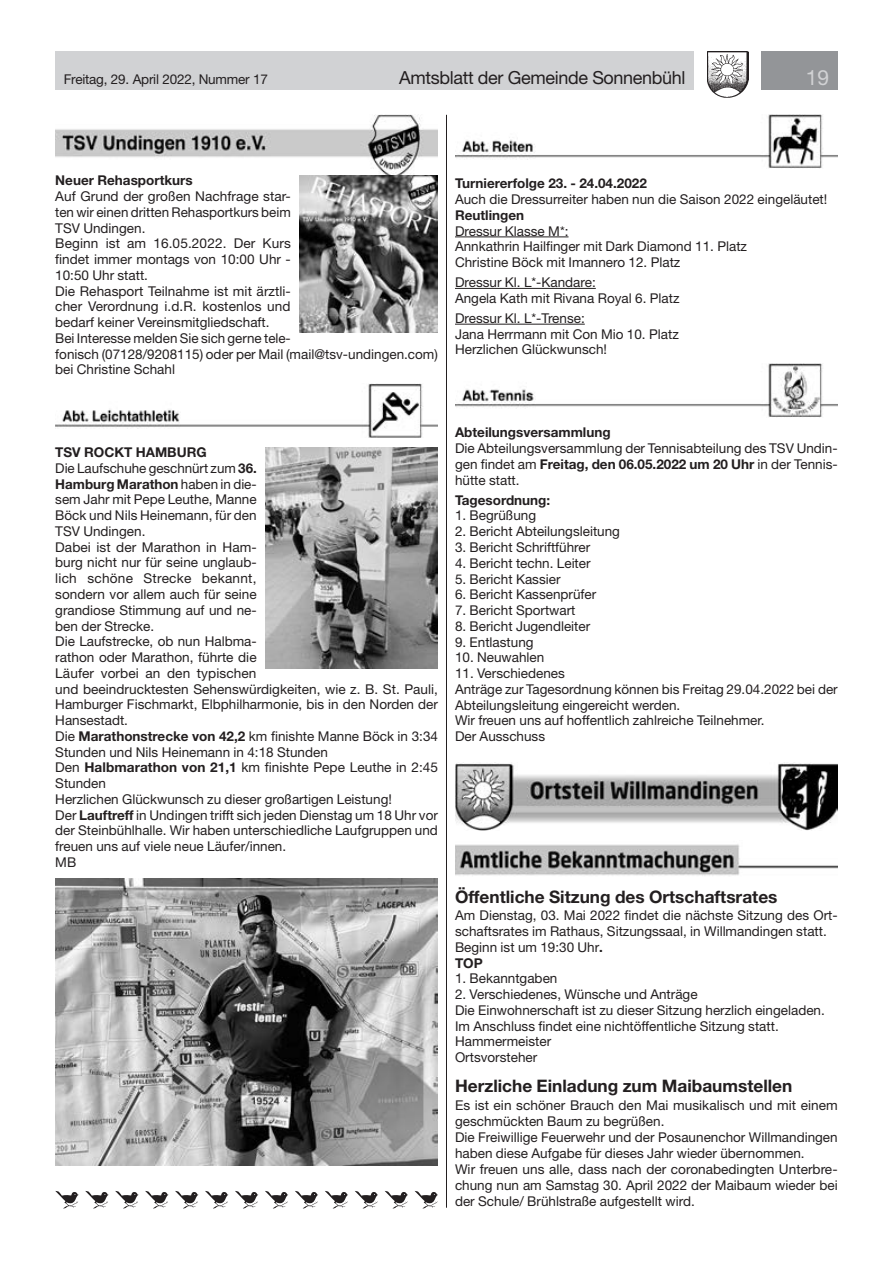
<style>
.page{position:relative;width:893px;height:1263px;background:#fff}
.page>*{position:absolute;margin:0;border:0;box-sizing:border-box;transform-origin:0 0}
.t1{font:21px "Helvetica Neue LT Std";color:#d1d2d4}
.t2{font:18px "Helvetica Neue LT Std";letter-spacing:-.02em;color:#231f20}
.t3{font:700 17.25px "Helvetica Neue LT Std";color:#231f20}
.t4{font:13.5px/15.8px "Helvetica Neue LT Std";color:#231f20}
.t5{font:700 13.5px "Helvetica Neue LT Std";color:#231f20}
.s1{font-weight:700}
</style>
<div class="page">
<div style="left:55px;top:51px;width:639px;height:38px;background:#d1d2d4"></div>
<div style="left:761px;top:51px;width:77px;height:38px;background:#939598"></div>
<img style="left:707px;top:51px;width:41px;height:47px">
<img style="left:55px;top:115px;width:383px;height:61px">
<img style="left:55px;top:384px;width:383px;height:53px">
<img style="left:55px;top:878px;width:383px;height:287px">
<img style="left:299px;top:176px;width:139px;height:156px">
<img style="left:265px;top:448px;width:173px;height:220px">
<hr style="left:455px;top:237px;width:113px;height:1px;background:#231f20">
<hr style="left:455px;top:288px;width:141px;height:1px;background:#231f20">
<hr style="left:455px;top:324px;width:130px;height:1px;background:#231f20">
<img style="left:455px;top:115px;width:383px;height:53px">
<img style="left:455px;top:364px;width:383px;height:53px">
<img style="left:455px;top:762px;width:383px;height:69px">
<img style="left:455px;top:844px;width:383px;height:32px">
<hr style="left:446px;top:115px;width:1px;height:1093px;background:#231f20">
<svg style="left:115px;top:1191px;width:24px;height:17px"></svg>
<svg style="left:85px;top:1191px;width:24px;height:17px"></svg>
<svg style="left:55px;top:1191px;width:24px;height:17px"></svg>
<svg style="left:205px;top:1191px;width:23px;height:17px"></svg>
<svg style="left:175px;top:1191px;width:23px;height:17px"></svg>
<svg style="left:145px;top:1191px;width:23px;height:17px"></svg>
<svg style="left:295px;top:1191px;width:23px;height:17px"></svg>
<svg style="left:265px;top:1191px;width:23px;height:17px"></svg>
<svg style="left:235px;top:1191px;width:23px;height:17px"></svg>
<svg style="left:385px;top:1191px;width:23px;height:17px"></svg>
<svg style="left:355px;top:1191px;width:23px;height:17px"></svg>
<svg style="left:325px;top:1191px;width:23px;height:17px"></svg>
<svg style="left:415px;top:1191px;width:23px;height:17px"></svg>
<p class="t4" style="left:64px;top:71px;width:206px">Freitag, 29. April 2022, Nummer 17</p>
<h2 class="t2" style="left:399px;top:67px;width:288px">Amtsblatt der Gemeinde Sonnenbühl</h2>
<h1 class="t1" style="left:806px;top:65px;width:25px">19</h1>
<p class="t5" style="left:55px;top:172px;width:139px">Neuer Rehasportkurs</p>
<p class="t4" style="left:55px;top:188px;width:384px">Auf Grund der großen Nachfrage star-<br>ten wir einen dritten Rehasportkurs beim<br>TSV Undingen.<br>Beginn ist am 16.05.2022. Der Kurs<br>findet immer montags von 10:00 Uhr -<br>10:50 Uhr statt.<br>Die Rehasport Teilnahme ist mit ärztli-<br>cher Verordnung i.d.R. kostenlos und<br>bedarf keiner Vereinsmitgliedschaft.<br>Bei Interesse melden Sie sich gerne tele-<br>fonisch (07128/9208115) oder per Mail (mail@tsv-undingen.com) bei Christine Schahl</p>
<p class="t5" style="left:455px;top:175px;width:193px">Turniererfolge 23. - 24.04.2022</p>
<p class="t4" style="left:455px;top:191px;width:374px">Auch die Dressurreiter haben nun die Saison 2022 eingeläutet!</p>
<p class="t5" style="left:455px;top:207px;width:71px">Reutlingen</p>
<p class="t4" style="left:455px;top:223px;width:294px">Dressur Klasse M*:<br>Annkathrin Hailfinger mit Dark Diamond 11. Platz<br>Christine Böck mit Imannero 12. Platz</p>
<p class="t4" style="left:455px;top:274px;width:226px">Dressur Kl. L*-Kandare:<br>Angela Kath mit Rivana Royal 6. Platz</p>
<p class="t4" style="left:455px;top:310px;width:225px">Dressur Kl. L*-Trense:<br>Jana Herrmann mit Con Mio 10. Platz<br>Herzlichen Glückwunsch!</p>
<p class="t4" style="left:55px;top:444px;width:384px"><span class="s1">TSV ROCKT HAMBURG<br></span>Die Laufschuhe geschnürt zum <span class="s1">36.<br>Hamburg Marathon</span> haben in die-<br>sem Jahr mit Pepe Leuthe, Manne<br>Böck und Nils Heinemann, für den<br>TSV Undingen.<br>Dabei ist der Marathon in Ham-<br>burg nicht nur für seine unglaub-<br>lich schöne Strecke bekannt,<br>sondern vor allem auch für seine<br>grandiose Stimmung auf und ne-<br>ben der Strecke.<br>Die Laufstrecke, ob nun Halbma-<br>rathon oder Marathon, führte die<br>Läufer vorbei an den typischen<br>und beeindrucktesten Sehenswürdigkeiten, wie z. B. St. Pauli, Hamburger Fischmarkt, Elbphilharmonie, bis in den Norden der Hansestadt.<br>Die <span class="s1">Marathonstrecke von 42,2</span> km finishte Manne Böck in 3:34<br>Stunden und Nils Heinemann in 4:18 Stunden<br>Den <span class="s1">Halbmarathon von 21,1</span> km finishte Pepe Leuthe in 2:45<br>Stunden<br>Herzlichen Glückwunsch zu dieser großartigen Leistung!<br>Der <span class="s1">Lauftreff</span> in Undingen trifft sich jeden Dienstag um 18 Uhr vor der Steinbühlhalle. Wir haben unterschiedliche Laufgruppen und freuen uns auf viele neue Läufer/innen.<br>MB</p>
<p class="t5" style="left:455px;top:424px;width:157px">Abteilungsversammlung</p>
<p class="t4" style="left:455px;top:440px;width:384px;text-align:justify">Die Abteilungsversammlung der Tennisabteilung des TSV Undin&shy;gen findet am <span class="s1">Freitag, den 06.05.2022 um 20 Uhr</span> in der Tennis&shy;hütte statt.</p>
<p class="t5" style="left:455px;top:491px;width:97px">Tagesordnung:</p>
<p class="t4" style="left:455px;top:508px;width:83px">1. Begrüßung</p>
<p class="t4" style="left:455px;top:523px;width:167px">2. Bericht Abteilungsleitung</p>
<p class="t4" style="left:455px;top:539px;width:137px">3. Bericht Schriftführer</p>
<p class="t4" style="left:455px;top:555px;width:137px">4. Bericht techn. Leiter</p>
<p class="t4" style="left:455px;top:571px;width:107px">5. Bericht Kassier</p>
<p class="t4" style="left:455px;top:586px;width:143px">6. Bericht Kassenprüfer</p>
<p class="t4" style="left:455px;top:602px;width:122px">7. Bericht Sportwart</p>
<p class="t4" style="left:455px;top:618px;width:137px">8. Bericht Jugendleiter</p>
<p class="t4" style="left:455px;top:634px;width:80px">9. Entlastung</p>
<p class="t4" style="left:455px;top:649px;width:91px">10. Neuwahlen</p>
<p class="t4" style="left:455px;top:665px;width:384px">11. Verschiedenes<br>Anträge zur Tagesordnung können bis Freitag 29.04.2022 bei der Abteilungsleitung eingereicht werden.<br>Wir freuen uns auf hoffentlich zahlreiche Teilnehmer.<br>Der Ausschuss</p>
<p class="t3" style="left:455px;top:886px;width:324px">Öffentliche Sitzung des Ortschaftsrates</p>
<p class="t4" style="left:455px;top:907px;width:384px">Am Dienstag, 03. Mai 2022 findet die nächste Sitzung des Ort&shy;schaftsrates im Rathaus, Sitzungssaal, in Willmandingen statt.<br>Beginn ist um 19:30 Uhr<span class="s1">.<br>TOP</span></p>
<p class="t4" style="left:455px;top:970px;width:104px">1. Bekanntgaben</p>
<p class="t4" style="left:455px;top:986px;width:371px">2. Verschiedenes, Wünsche und Anträge<br>Die Einwohnerschaft ist zu dieser Sitzung herzlich eingeladen.<br>Im Anschluss findet eine nichtöffentliche Sitzung statt.<br>Hammermeister<br>Ortsvorsteher</p>
<p class="t3" style="left:455px;top:1075px;width:339px">Herzliche Einladung zum Maibaumstellen</p>
<p class="t4" style="left:455px;top:1097px;width:384px">Es ist ein schöner Brauch den Mai musikalisch und mit einem geschmückten Baum zu begrüßen.<br>Die Freiwillige Feuerwehr und der Posaunenchor Willmandingen haben diese Aufgabe für dieses Jahr wieder übernommen.<br>Wir freuen uns alle, dass nach der coronabedingten Unterbre&shy;chung nun am Samstag 30. April 2022 der Maibaum wieder bei der Schule/ Brühlstraße aufgestellt wird.</p>
</div>
